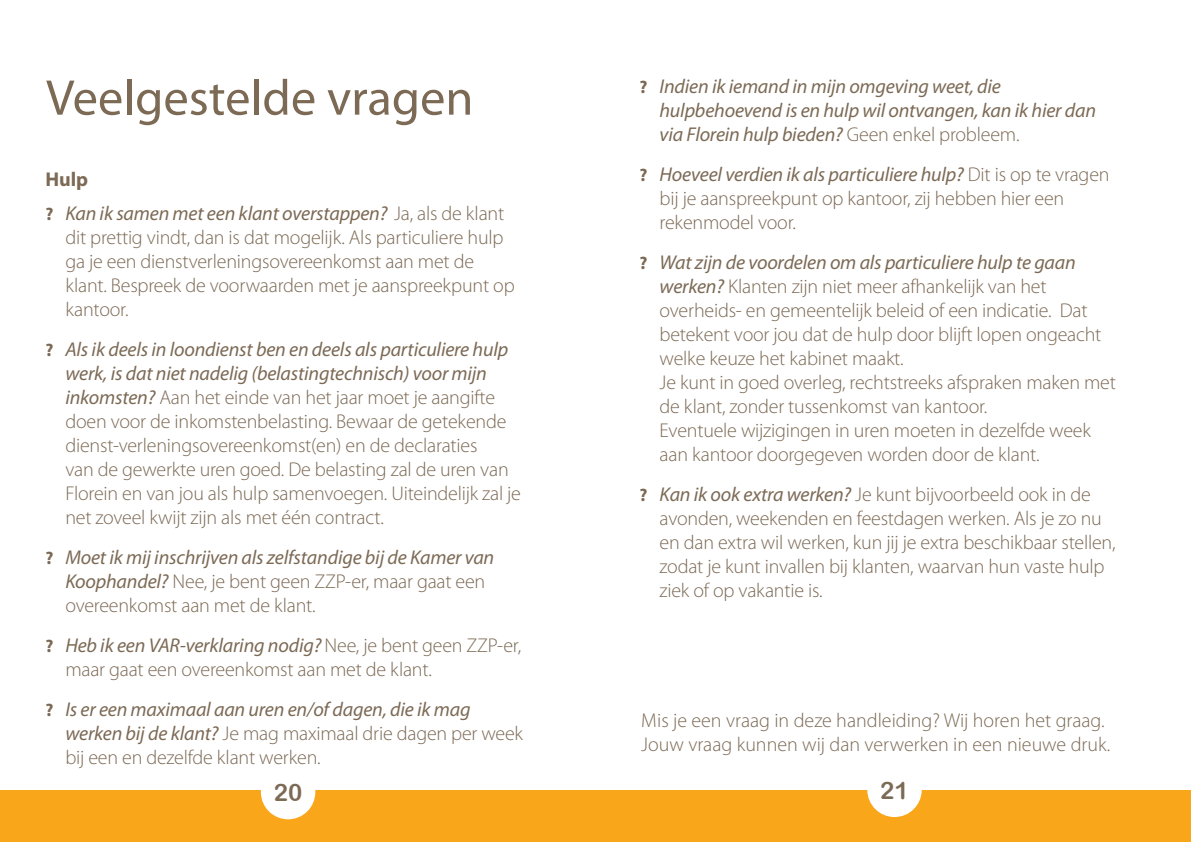
<style>
.page{position:relative;width:1191px;height:842px;background:#fff}
.page>*{position:absolute;margin:0;border:0;box-sizing:border-box;transform-origin:0 0}
.t1{font:50.6px "Myriad Pro";color:#7c6a55}
.t2{font:24px "Arial Rounded MT Bold";color:#7c6a55}
.t3{font:300 20px/24px "Myriad Pro";letter-spacing:-.01em;color:#7c6a55}
.t4{font:italic 20px/24px "Myriad Pro";letter-spacing:-.01em;color:#7c6a55}
.s1{font-weight:700;font-style:normal}
.s2{font-weight:700;font-style:normal;font-size:18px}
.s3{font-weight:300;font-style:normal}
.s4{font-weight:700;font-size:18px}
.s5{font-weight:400;font-style:italic}
</style>
<div class="page">
<div style="left:0;top:791px;width:1191px;height:51px;background:#faa61a"></div>
<div style="left:261px;top:765px;width:54px;height:54px;background:#fff;border-radius:50%"></div>
<div style="left:867px;top:763px;width:54px;height:54px;background:#fff;border-radius:50%"></div>
<h1 class="t1" style="left:46px;top:66px;width:429px">Veelgestelde vragen</h1>
<p class="t4" style="left:45px;top:161px;width:460px;line-height:34px"><span class="s1">Hulp<br></span><span class="s2">?</span> Kan ik samen met een klant overstappen? <span class="s3">Ja, als de klant</span></p>
<p class="t3" style="left:65px;top:225px;width:451px">dit prettig vindt, dan is dat mogelijk. Als particuliere hulp ga je een dienstverleningsovereenkomst aan met de klant. Bespreek de voorwaarden met je aanspreekpunt op kantoor.</p>
<p class="t3" style="left:65px;top:337px;width:457px;text-indent:-20px"><span class="s4">?</span> <span class="s5">Als ik deels in loondienst ben en deels als particuliere hulp werk, is dat niet nadelig (belastingtechnisch) voor mijn inkomsten?</span> Aan het einde van het jaar moet je aangifte doen voor de inkomstenbelasting. Bewaar de getekende dienst-verleningsovereenkomst(en) en de declaraties<br>van de gewerkte uren goed. De belasting zal de uren van Florein en van jou als hulp samenvoegen. Uiteindelijk zal je net zoveel kwijt zijn als met één contract.</p>
<p class="t4" style="left:65px;top:544px;width:430px;text-indent:-20px"><span class="s2">?</span> Moet ik mij inschrijven als zelfstandige bij de Kamer van<br>Koophandel? <span class="s3">Nee, je bent geen ZZP-er, maar gaat een overeenkomst aan met de klant.</span></p>
<p class="t3" style="left:65px;top:633px;width:457px;text-indent:-20px"><span class="s4">?</span> <span class="s5">Heb ik een VAR-verklaring nodig?</span> Nee, je bent geen ZZP-er, maar gaat een overeenkomst aan met de klant.</p>
<p class="t4" style="left:65px;top:696px;width:459px;text-indent:-20px"><span class="s2">?</span> Is er een maximaal aan uren en/of dagen, die ik mag werken bij de klant? <span class="s3">Je mag maximaal drie dagen per week bij een en dezelfde klant werken.</span></p>
<p class="t4" style="left:659px;top:74px;width:438px;text-indent:-20px"><span class="s2">?</span> Indien ik iemand in mijn omgeving weet, die hulpbehoevend is en hulp wil ontvangen, kan ik hier dan via Florein hulp bieden? <span class="s3">Geen enkel probleem.</span></p>
<p class="t3" style="left:659px;top:163px;width:451px;text-indent:-20px"><span class="s4">?</span> <span class="s5">Hoeveel verdien ik als particuliere hulp?</span> Dit is op te vragen bij je aanspreekpunt op kantoor, zij hebben hier een rekenmodel voor.</p>
<p class="t3" style="left:659px;top:251px;width:458px;text-indent:-20px"><span class="s4">?</span> <span class="s5">Wat zijn de voordelen om als particuliere hulp te gaan werken?</span> Klanten zijn niet meer afhankelijk van het overheids- en gemeentelijk beleid of een indicatie. Dat betekent voor jou dat de hulp door blijft lopen ongeacht welke keuze het kabinet maakt.<br>Je kunt in goed overleg, rechtstreeks afspraken maken met de klant, zonder tussenkomst van kantoor.<br>Eventuele wijzigingen in uren moeten in dezelfde week aan kantoor doorgegeven worden door de klant.</p>
<p class="t3" style="left:659px;top:483px;width:457px;text-indent:-20px"><span class="s4">?</span> <span class="s5">Kan ik ook extra werken?</span> Je kunt bijvoorbeeld ook in de avonden, weekenden en feestdagen werken. Als je zo nu en dan extra wil werken, kun jij je extra beschikbaar stellen, zodat je kunt invallen bij klanten, waarvan hun vaste hulp ziek of op vakantie is.</p>
<p class="t3" style="left:641px;top:709px;width:470px">Mis je een vraag in deze handleiding? Wij horen het graag.<br>Jouw vraag kunnen wij dan verwerken in een nieuwe druk.</p>
<p class="t2" style="left:274px;top:778px;width:30px">20</p>
<p class="t2" style="left:880px;top:776px;width:30px">21</p>
</div>
